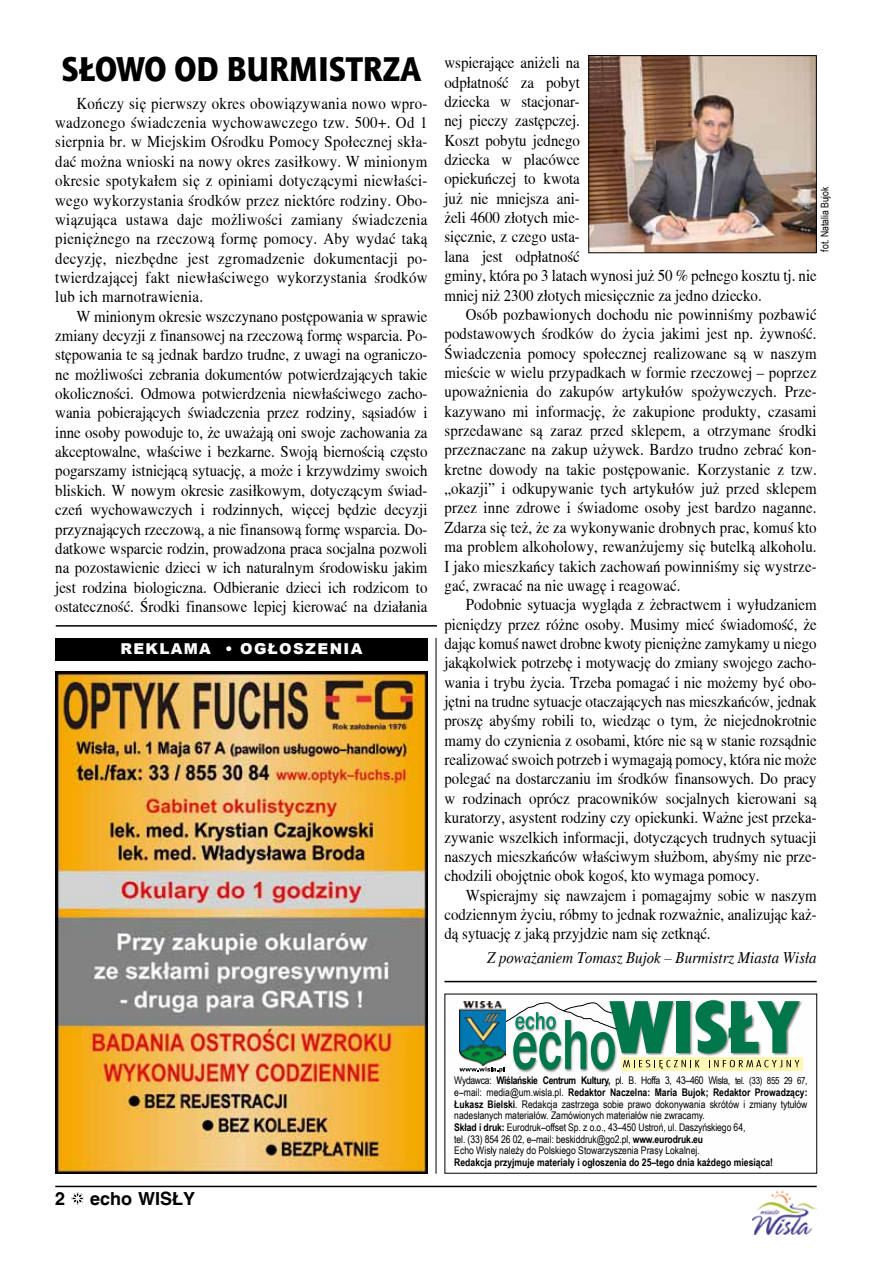
<style>
.page{position:relative;width:872px;height:1263px;background:#fff}
.page>*{position:absolute;margin:0;border:0;box-sizing:border-box;transform-origin:0 0}
.t1{font:34.5px "Aerton TTEFN Black";color:#000;scale:.9 1}
.t2{font:700 18px "Switzerland";color:#000}
.t3{font:16.5px/19.4px "Toronto";color:#000;text-align:justify;scale:.9 1}
.t4{font:italic 16.5px "Toronto";color:#000;scale:.9 1}
.t5{font:900 15px "Arial";letter-spacing:.09em;color:#fff}
.t6{font:10.5px/11.7px "Arial Narrow";color:#000}
.t7{font:700 10.5px "Arial Narrow";color:#000}
.s1{font-weight:700}
.s2{font-size:9.75px}
</style>
<div class="page">
<svg style="left:71px;top:1192px;width:13px;height:13px"></svg>
<hr style="left:55px;top:1186px;width:761px;height:1px;background:#000">
<div style="left:55px;top:638px;width:372px;height:22px;background:#000"></div>
<img style="left:753px;top:1191px;width:63px;height:43px">
<svg style="left:459px;top:999px;width:340px;height:73px"></svg>
<img style="left:459px;top:1001px;width:46px;height:64px">
<img style="left:55px;top:672px;width:372px;height:502px">
<img style="left:590px;top:57px;width:224px;height:194px">
<div style="left:588px;top:55px;width:228px;height:198px;border:1px solid #000"></div>
<hr style="left:56px;top:625px;width:381px;height:2px;background:#000">
<hr style="left:436px;top:638px;width:1px;height:536px;background:#000">
<hr style="left:444px;top:981px;width:372px;height:1px;background:#000">
<h1 class="t1" style="left:62px;top:48px;width:401px">SŁOWO OD BURMISTRZA</h1>
<p class="t3" style="left:55px;top:93px;width:415px;text-indent:21px">Kończy się pierwszy okres obowiązywania nowo wpro&shy;wadzonego świadczenia wychowawczego tzw. 500+. Od 1 sierpnia br. w Miejskim Ośrodku Pomocy Społecznej skła&shy;dać można wnioski na nowy okres zasiłkowy. W minionym okresie spotykałem się z opiniami dotyczącymi niewłaści&shy;wego wykorzystania środków przez niektóre rodziny. Obo&shy;wiązująca ustawa daje możliwości zamiany świadczenia pieniężnego na rzeczową formę pomocy. Aby wydać taką decyzję, niezbędne jest zgromadzenie dokumentacji po&shy;twierdzającej fakt niewłaściwego wykorzystania środków lub ich marnotrawienia.</p>
<p class="t3" style="left:55px;top:306px;width:415px;text-indent:21px">W minionym okresie wszczynano postępowania w sprawie zmiany decyzji z finansowej na rzeczową formę wsparcia. Po&shy;stępowania te są jednak bardzo trudne, z uwagi na ograniczo&shy;ne możliwości zebrania dokumentów potwierdzających takie okoliczności. Odmowa potwierdzenia niewłaściwego zacho&shy;wania pobierających świadczenia przez rodziny, sąsiadów i inne osoby powoduje to, że uważają oni swoje zachowania za akceptowalne, właściwe i bezkarne. Swoją biernością często pogarszamy istniejącą sytuację, a może i krzywdzimy swoich bliskich. W nowym okresie zasiłkowym, dotyczącym świad&shy;czeń wychowawczych i rodzinnych, więcej będzie decyzji przyznających rzeczową, a nie finansową formę wsparcia. Do&shy;datkowe wsparcie rodzin, prowadzona praca socjalna pozwoli na pozostawienie dzieci w ich naturalnym środowisku jakim jest rodzina biologiczna. Odbieranie dzieci ich rodzicom to ostateczność. Środki finansowe lepiej kierować na działania</p>
<p class="t5" style="left:120px;top:638px;width:243px">REKLAMA • OGŁOSZENIA</p>
<p class="t3" style="left:444px;top:53px;width:415px;text-align:left">wspierające aniżeli na<br>odpłatność za pobyt<br>dziecka w stacjonar-<br>nej pieczy zastępczej.<br>Koszt pobytu jednego<br>dziecka w placówce<br>opiekuńczej to kwota<br>już nie mniejsza ani-<br>żeli 4600 złotych mie-<br>sięcznie, z czego usta-<br>lana jest odpłatność<br>gminy, która po 3 latach wynosi już 50 % pełnego kosztu tj. nie mniej niż 2300 złotych miesięcznie za jedno dziecko.</p>
<p class="t3" style="left:444px;top:305px;width:415px;text-indent:21px">Osób pozbawionych dochodu nie powinniśmy pozbawić podstawowych środków do życia jakimi jest np. żywność.<br>Świadczenia pomocy społecznej realizowane są w naszym mieście w wielu przypadkach w formie rzeczowej – poprzez upoważnienia do zakupów artykułów spożywczych. Prze&shy;kazywano mi informację, że zakupione produkty, czasami sprzedawane są zaraz przed sklepem, a otrzymane środki przeznaczane na zakup używek. Bardzo trudno zebrać kon&shy;kretne dowody na takie postępowanie. Korzystanie z tzw. „okazji” i odkupywanie tych artykułów już przed sklepem przez inne zdrowe i świadome osoby jest bardzo naganne.<br>Zdarza się też, że za wykonywanie drobnych prac, komuś kto ma problem alkoholowy, rewanżujemy się butelką alkoholu.<br>I jako mieszkańcy takich zachowań powinniśmy się wystrze&shy;gać, zwracać na nie uwagę i reagować.</p>
<p class="t3" style="left:444px;top:595px;width:415px;text-indent:21px">Podobnie sytuacja wygląda z żebractwem i wyłudzaniem pieniędzy przez różne osoby. Musimy mieć świadomość, że dając komuś nawet drobne kwoty pieniężne zamykamy u niego jakąkolwiek potrzebę i motywację do zmiany swojego zacho&shy;wania i trybu życia. Trzeba pomagać i nie możemy być obo&shy;jętni na trudne sytuacje otaczających nas mieszkańców, jednak proszę abyśmy robili to, wiedząc o tym, że niejednokrotnie mamy do czynienia z osobami, które nie są w stanie rozsądnie realizować swoich potrzeb i wymagają pomocy, która nie może polegać na dostarczaniu im środków finansowych. Do pracy w rodzinach oprócz pracowników socjalnych kierowani są kuratorzy, asystent rodziny czy opiekunki. Ważne jest przeka&shy;zywanie wszelkich informacji, dotyczących trudnych sytuacji naszych mieszkańców właściwym służbom, abyśmy nie prze&shy;chodzili obojętnie obok kogoś, kto wymaga pomocy.</p>
<p class="t3" style="left:444px;top:885px;width:415px;text-indent:21px">Wspierajmy się nawzajem i pomagajmy sobie w naszym codziennym życiu, róbmy to jednak rozważnie, analizując każ&shy;dą sytuację z jaką przyjdzie nam się zetknąć.</p>
<p class="t4" style="left:487px;top:949px;width:368px">Z poważaniem Tomasz Bujok – Burmistrz Miasta Wisła</p>
<p class="t6" style="left:818px;top:252px;width:67px;rotate:-90deg">fot. Natalia Bujok</p>
<p class="t2" style="left:55px;top:1187px;width:12px">2</p>
<p class="t2" style="left:90px;top:1187px;width:107px">echo WISŁY</p>
<p class="t6" style="left:454px;top:1074px;width:355px">Wydawca: <span class="s1">Wiślańskie Centrum Kultury,</span> pl. B. Hoffa 3, 43–460 Wisła, <span class="s2">tel. (33) 855 29 67, </span>e–mail: media@um.wisla.pl. <span class="s1">Redaktor Naczelna: Maria Bujok; Redaktor Prowadzący:<br>Łukasz Bielski</span>. Redakcja zastrzega sobie prawo dokonywania skrótów i zmiany tytułów nadesłanych materiałów. Zamówionych materiałów nie zwracamy.<br><span class="s1">Skład i druk:</span> Eurodruk–offset Sp. z o.o., 43–450 Ustroń, ul. Daszyńskiego 64,<br>tel. (33) 854 26 02, e–mail: beskiddruk@go2.pl, <span class="s1">www.eurodruk.eu<br></span>Echo Wisły należy do Polskiego Stowarzyszenia Prasy Lokalnej.</p>
<p class="t7" style="left:454px;top:1154px;width:320px">Redakcja przyjmuje materiały i ogłoszenia do 25–tego dnia każdego miesiąca!</p>
</div>
